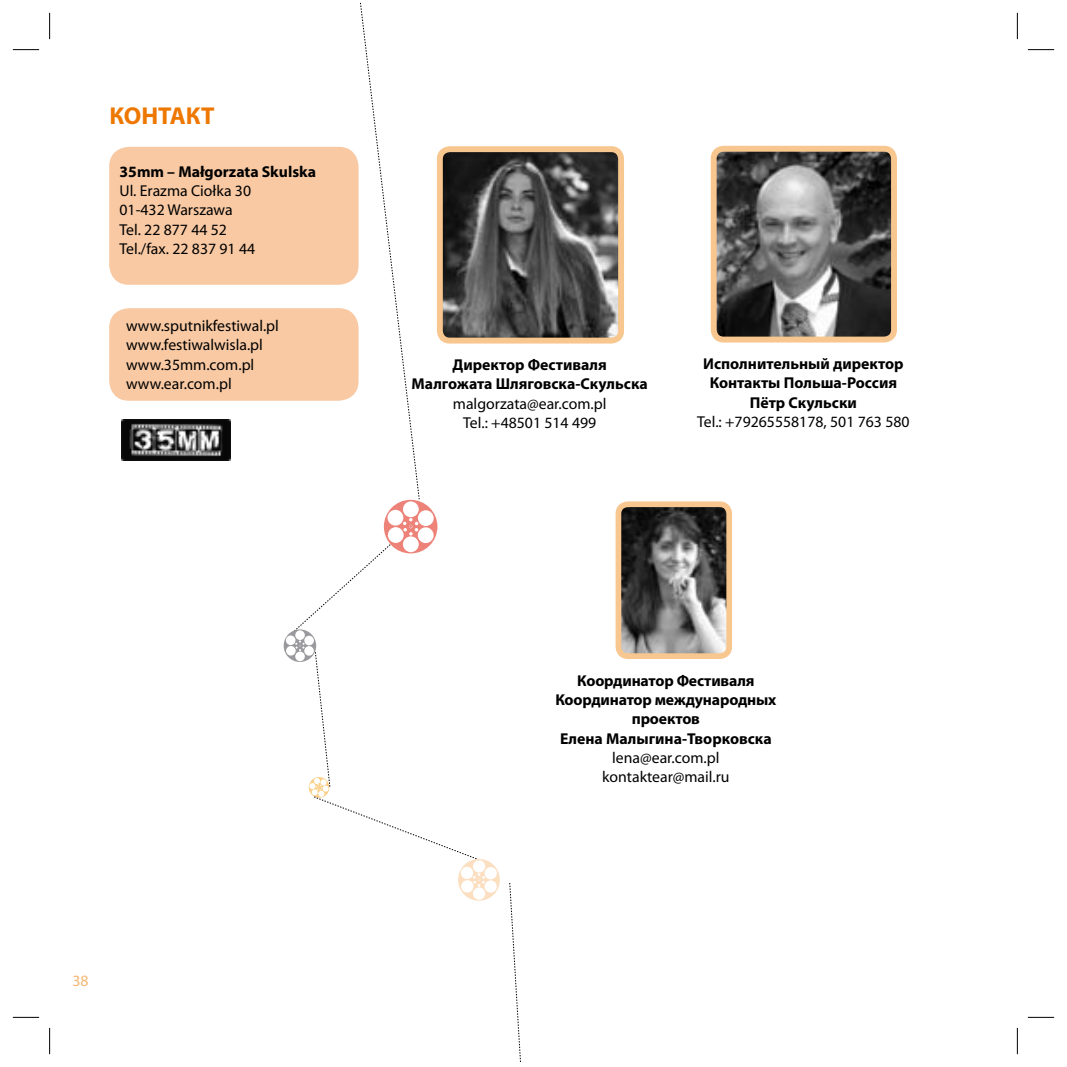
<style>
.page{position:relative;width:1067px;height:1067px;background:#fff}
.page>*{position:absolute;margin:0;border:0;box-sizing:border-box;transform-origin:0 0}
.t1{font:700 24.5px "Myriad Pro";color:#e70}
.t2{font:15.75px/19.2px "Myriad Pro";color:#000;text-align:center}
.t3{font:700 15.75px/19.2px "Myriad Pro";color:#000;text-align:center}
.t4{font:15.75px "Myriad Pro";color:#f6b772}
</style>
<div class="page">
<div style="left:109px;top:308px;width:249px;height:93px;background:#f8c9a3;border-radius:20px"></div>
<img style="left:622px;top:508px;width:103px;height:144px">
<div style="left:615px;top:501px;width:117px;height:158px;border:6px solid #f8c78f;border-radius:10px"></div>
<img style="left:500px;top:153px;width:117px;height:183px">
<div style="left:437px;top:146px;width:187px;height:197px;border:6px solid #f8c78f;border-radius:10px"></div>
<img style="left:717px;top:153px;width:173px;height:182px">
<div style="left:710px;top:146px;width:187px;height:196px;border:6px solid #f8c78f;border-radius:10px"></div>
<div style="left:109px;top:147px;width:249px;height:138px;background:#f8c9a3;border-radius:20px"></div>
<img style="left:122px;top:420px;width:108px;height:40px">
<svg style="left:509px;top:883px;width:12px;height:179px"></svg>
<svg style="left:284px;top:2px;width:216px;height:898px"></svg>
<svg style="left:13px;top:49px;width:26px;height:1px"></svg>
<svg style="left:1027px;top:49px;width:27px;height:1px"></svg>
<svg style="left:13px;top:1017px;width:26px;height:1px"></svg>
<svg style="left:1027px;top:1017px;width:27px;height:1px"></svg>
<svg style="left:49px;top:13px;width:1px;height:26px"></svg>
<svg style="left:49px;top:1027px;width:1px;height:27px"></svg>
<svg style="left:1017px;top:13px;width:1px;height:26px"></svg>
<svg style="left:1017px;top:1027px;width:1px;height:27px"></svg>
<h1 class="t1" style="left:109px;top:99px;width:107px">КОНТАКТ</h1>
<p class="t3" style="left:119px;top:161px;width:198px">35mm – Małgorzata Skulska</p>
<p class="t2" style="left:119px;top:181px;width:137px;text-align:left">Ul. Erazma Ciołka 30<br>01-432 Warszawa<br>Tel. 22 877 44 52<br>Tel./fax. 22 837 91 44</p>
<p class="t2" style="left:126px;top:316px;width:154px;text-align:left">www.sputnikfestiwal.pl www.festiwalwisla.pl www.35mm.com.pl www.ear.com.pl</p>
<p class="t3" style="left:411px;top:355px;width:238px">Директор Фестиваля<br>Малгожата Шляговска-Скульска</p>
<p class="t2" style="left:453px;top:393px;width:155px">malgorzata@ear.com.pl<br>Tel.: +48501 514 499</p>
<p class="t3" style="left:703px;top:354px;width:202px">Исполнительный директор<br>Контакты Польша-Россия<br>Пётр Скульски</p>
<p class="t2" style="left:697px;top:412px;width:214px">Tel.: +79265558178, 501 763 580</p>
<p class="t4" style="left:73px;top:970px;width:18px">38</p>
<p class="t3" style="left:555px;top:670px;width:223px">Координатор Фестиваля<br>Координатор международных проектов<br>Елена Малыгина-Творковска</p>
<p class="t2" style="left:602px;top:747px;width:129px">lena@ear.com.pl kontaktear@mail.ru</p>
</div>
